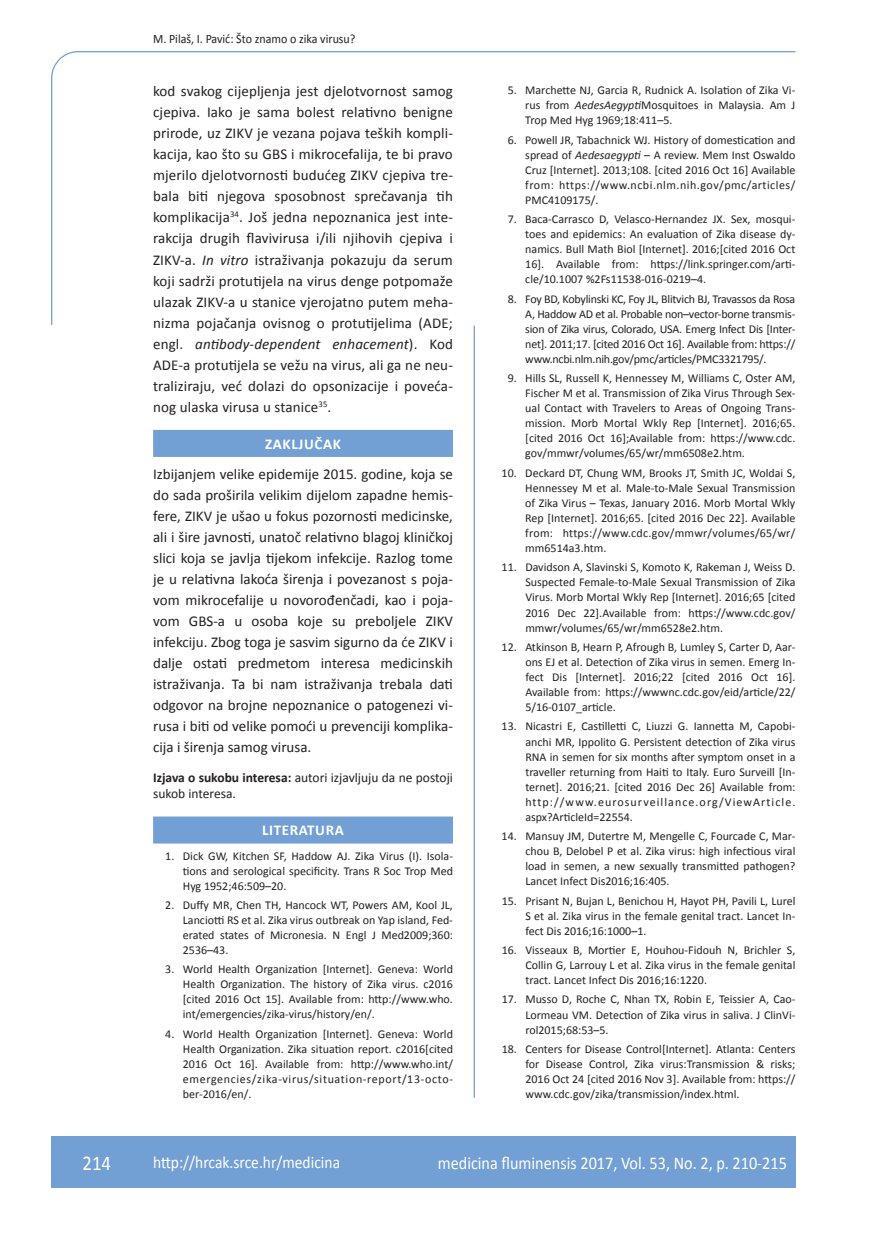
<style>
.page{position:relative;width:872px;height:1234px;background:#fff}
.page>*{position:absolute;margin:0;border:0;box-sizing:border-box;transform-origin:0 0}
.t1{font:21px "Calibri";color:#fff;scale:.9 1}
.t2{font:18px "Calibri";color:#fff;scale:.9 1}
.t3{font:17.25px "Calibri";color:#fff;scale:.9 1}
.t4{font:15px/21px "Calibri";color:#231f20;text-align:justify}
.t5{font:700 15px "Calibri";letter-spacing:.04em;color:#fff}
.t6{font:13.5px/16.5px "Calibri";color:#231f20}
.t7{font:12.75px "Calibri";color:#231f20;scale:.94 1}
.t8{font:12px/15px "Calibri";color:#231f20;text-align:justify}
.s1{font-style:italic}
.s2{font-weight:700}
</style>
<div class="page">
<svg style="left:51px;top:51px;width:745px;height:274px"></svg>
<hr style="left:473px;top:325px;width:2px;height:772px;background:#729fd4">
<div style="left:51px;top:1135px;width:744px;height:51px;background:#729fd4"></div>
<div style="left:153px;top:430px;width:300px;height:27px;background:#729fd4"></div>
<div style="left:153px;top:816px;width:300px;height:27px;background:#729fd4"></div>
<p class="t7" style="left:153px;top:30px;width:217px">M. Pilaš, I. Pavić: Što znamo o zika virusu?</p>
<p class="t4" style="left:153px;top:80px;width:301px">kod svakog cijepljenja jest djelotvornost samog cjepiva. Iako je sama bolest relativno benigne prirode, uz ZIKV je vezana pojava teških kompli&shy;kacija, kao što su GBS i mikrocefalija, te bi pravo mjerilo djelotvornosti budućeg ZIKV cjepiva tre&shy;bala biti njegova sposobnost sprečavanja tih komplikacija<sup>34</sup>. Još jedna nepoznanica jest inte&shy;rakcija drugih flavivirusa i/ili njihovih cjepiva i ZIKV-a. <span class="s1">In vitro</span> istraživanja pokazuju da serum koji sadrži protutijela na virus denge potpomaže ulazak ZIKV-a u stanice vjerojatno putem meha&shy;nizma pojačanja ovisnog o protutijelima (ADE; engl. <span class="s1">antibody-dependent enhacement</span>). Kod ADE-a protutijela se vežu na virus, ali ga ne neu&shy;traliziraju, već dolazi do opsonizacije i poveća&shy;nog ulaska virusa u stanice<sup>35</sup>.</p>
<p class="t5" style="left:265px;top:434px;width:77px">ZAKLJUČAK</p>
<p class="t4" style="left:153px;top:463px;width:301px">Izbijanjem velike epidemije 2015. godine, koja se do sada proširila velikim dijelom zapadne hemis&shy;fere, ZIKV je ušao u fokus pozornosti medicinske, ali i šire javnosti, unatoč relativno blagoj kliničkoj slici koja se javlja tijekom infekcije. Razlog tome je u relativna lakoća širenja i povezanost s poja&shy;vom mikrocefalije u novorođenčadi, kao i poja&shy;vom GBS-a u osoba koje su preboljele ZIKV infekciju. Zbog toga je sasvim sigurno da će ZIKV i dalje ostati predmetom interesa medicinskih istraživanja. Ta bi nam istraživanja trebala dati odgovor na brojne nepoznanice o patogenezi vi&shy;rusa i biti od velike pomoći u prevenciji komplika&shy;cija i širenja samog virusa.</p>
<p class="t6" style="left:153px;top:768px;width:301px"><span class="s2">Izjava o sukobu interesa:</span> autori izjavljuju da ne postoji sukob interesa.</p>
<p class="t5" style="left:262px;top:820px;width:83px">LITERATURA</p>
<p class="t8" style="left:183px;top:847px;width:272px;text-indent:-18px">1. Dick GW, Kitchen SF, Haddow AJ. Zika Virus (I). Isola&shy;tions and serological specificity. Trans R Soc Trop Med Hyg 1952;46:509–20.</p>
<p class="t8" style="left:183px;top:896px;width:272px;text-indent:-18px">2. Duffy MR, Chen TH, Hancock WT, Powers AM, Kool JL, Lanciotti RS et al. Zika virus outbreak on Yap island, Fed&shy;erated states of Micronesia. N Engl J Med2009;360:<br>2536–43.</p>
<p class="t8" style="left:183px;top:961px;width:272px;text-indent:-18px">3. World Health Organization [Internet]. Geneva: World Health Organization. The history of Zika virus. c2016 [cited 2016 Oct 15]. Available from: http://www.who. int/emergencies/zika-virus/history/en/.</p>
<p class="t8" style="left:183px;top:1025px;width:271px;text-indent:-18px">4. World Health Organization [Internet]. Geneva: World Health Organization. Zika situation report. c2016[cited 2016 Oct 16]. Available from: http://www.who.int/ emergencies/zika-virus/situation-report/13-octo&shy;ber-2016/en/.</p>
<p class="t8" style="left:525px;top:82px;width:271px;text-indent:-18px">5. Marchette NJ, Garcia R, Rudnick A. Isolation of Zika Vi&shy;rus from <span class="s1">AedesAegypti</span>Mosquitoes in Malaysia. Am J Trop Med Hyg 1969;18:411–5.</p>
<p class="t8" style="left:525px;top:131px;width:271px;text-indent:-18px">6. Powell JR, Tabachnick WJ. History of domestication and spread of <span class="s1">Aedesaegypti</span> – A review. Mem Inst Oswaldo Cruz [Internet]. 2013;108. [cited 2016 Oct 16] Available from: https://www.ncbi.nlm.nih.gov/pmc/articles/ PMC4109175/.</p>
<p class="t8" style="left:525px;top:211px;width:272px;text-indent:-18px">7. Baca-Carrasco D, Velasco-Hernandez JX. Sex, mosqui&shy;toes and epidemics: An evaluation of Zika disease dy&shy;namics. Bull Math Biol [Internet]. 2016;[cited 2016 Oct 16]. Available from: https://link.springer.com/arti&shy;cle/10.1007 %2Fs11538-016-0219–4.</p>
<p class="t8" style="left:525px;top:290px;width:271px;text-indent:-18px">8. Foy BD, Kobylinski KC, Foy JL, Blitvich BJ, Travassos da Rosa A, Haddow AD et al. Probable non–vector-borne transmis&shy;sion of Zika virus, Colorado, USA. Emerg Infect Dis [Inter&shy;net]. 2011;17. [cited 2016 Oct 16]. Available from: https:// www.ncbi.nlm.nih.gov/pmc/articles/PMC3321795/.</p>
<p class="t8" style="left:525px;top:370px;width:271px;text-indent:-18px">9. Hills SL, Russell K, Hennessey M, Williams C, Oster AM, Fischer M et al. Transmission of Zika Virus Through Sex&shy;ual Contact with Travelers to Areas of Ongoing Trans&shy;mission. Morb Mortal Wkly Rep [Internet]. 2016;65. [cited 2016 Oct 16];Available from: https://www.cdc. gov/mmwr/volumes/65/wr/mm6508e2.htm.</p>
<p class="t8" style="left:525px;top:464px;width:271px;text-indent:-24px">10. Deckard DT, Chung WM, Brooks JT, Smith JC, Woldai S, Hennessey M et al. Male-to-Male Sexual Transmission of Zika Virus – Texas, January 2016. Morb Mortal Wkly Rep [Internet]. 2016;65. [cited 2016 Dec 22]. Available from: https://www.cdc.gov/mmwr/volumes/65/wr/ mm6514a3.htm.</p>
<p class="t8" style="left:525px;top:559px;width:272px;text-indent:-24px">11. Davidson A, Slavinski S, Komoto K, Rakeman J, Weiss D.<br>Suspected Female-to-Male Sexual Transmission of Zika Virus. Morb Mortal Wkly Rep [Internet]. 2016;65 [cited 2016 Dec 22].Available from: https://www.cdc.gov/ mmwr/volumes/65/wr/mm6528e2.htm.</p>
<p class="t8" style="left:525px;top:638px;width:272px;text-indent:-24px">12. Atkinson B, Hearn P, Afrough B, Lumley S, Carter D, Aar&shy;ons EJ et al. Detection of Zika virus in semen. Emerg In&shy;fect Dis [Internet]. 2016;22 [cited 2016 Oct 16].<br>Available from: https://wwwnc.cdc.gov/eid/article/22/ 5/16-0107_article.</p>
<p class="t8" style="left:525px;top:718px;width:272px;text-indent:-24px">13. Nicastri E, Castilletti C, Liuzzi G. Iannetta M, Capobi&shy;anchi MR, Ippolito G. Persistent detection of Zika virus RNA in semen for six months after symptom onset in a traveller returning from Haiti to Italy. Euro Surveill [In&shy;ternet]. 2016;21. [cited 2016 Dec 26] Available from: http://www.eurosurveillance.org/ViewArticle. aspx?ArticleId=22554.</p>
<p class="t8" style="left:525px;top:827px;width:271px;text-indent:-24px">14. Mansuy JM, Dutertre M, Mengelle C, Fourcade C, Mar&shy;chou B, Delobel P et al. Zika virus: high infectious viral load in semen, a new sexually transmitted pathogen?<br>Lancet Infect Dis2016;16:405.</p>
<p class="t8" style="left:525px;top:892px;width:271px;text-indent:-24px">15. Prisant N, Bujan L, Benichou H, Hayot PH, Pavili L, Lurel S et al. Zika virus in the female genital tract. Lancet In&shy;fect Dis 2016;16:1000–1.</p>
<p class="t8" style="left:525px;top:941px;width:271px;text-indent:-24px">16. Visseaux B, Mortier E, Houhou-Fidouh N, Brichler S, Collin G, Larrouy L et al. Zika virus in the female genital tract. Lancet Infect Dis 2016;16:1220.</p>
<p class="t8" style="left:525px;top:991px;width:271px;text-indent:-24px">17. Musso D, Roche C, Nhan TX, Robin E, Teissier A, Cao-Lormeau VM. Detection of Zika virus in saliva. J ClinVi&shy;rol2015;68:53–5.</p>
<p class="t8" style="left:525px;top:1040px;width:272px;text-indent:-24px">18. Centers for Disease Control[Internet]. Atlanta: Centers for Disease Control, Zika virus:Transmission &amp; risks; 2016 Oct 24 [cited 2016 Nov 3]. Available from: https:// www.cdc.gov/zika/transmission/index.html.</p>
<h1 class="t1" style="left:82px;top:1149px;width:33px">214</h1>
<h3 class="t3" style="left:153px;top:1150px;width:209px">http://hrcak.srce.hr/medicina</h3>
<h2 class="t2" style="left:438px;top:1151px;width:389px">medicina fluminensis 2017, Vol. 53, No. 2, p. 210-215</h2>
</div>
